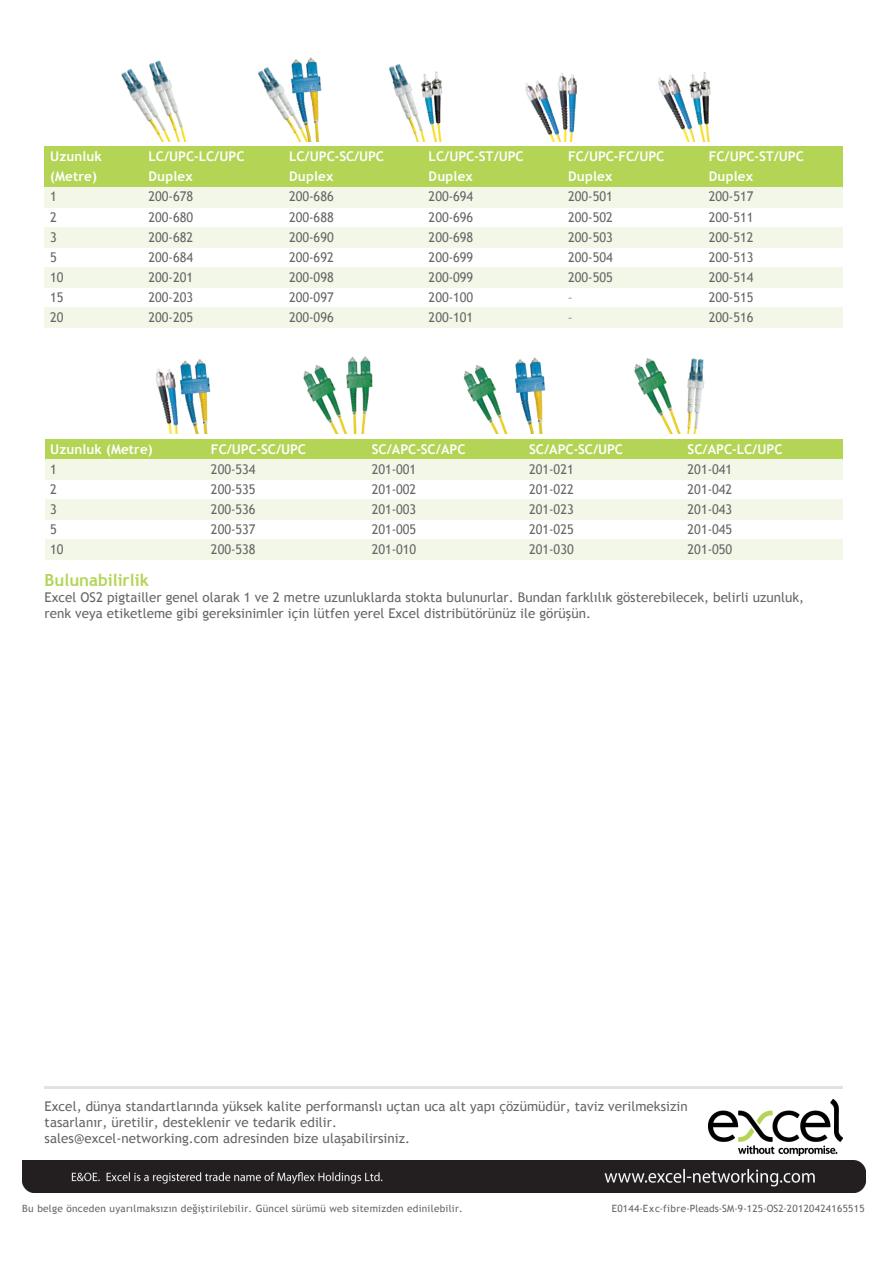
<style>
.page{position:relative;width:893px;height:1263px;background:#fff}
.page>*{position:absolute;margin:0;border:0;box-sizing:border-box;transform-origin:0 0}
.t1{font:700 16.8px "Trebuchet MS";color:#b3d455}
.t2{font:13.35px/16px "Trebuchet MS";color:#666}
.t3{font:13.35px "Trebuchet MS";color:#666;scale:.95 1}
.t4{font:700 13.35px/20.1px "Trebuchet MS";color:#fff}
.t5{font:13.35px "Trebuchet MS";color:#666;scale:.91 1}
.t6{font:10.05px "Trebuchet MS";letter-spacing:.025em;color:#666}
</style>
<div class="page">
<img style="left:121px;top:57px;width:590px;height:84px">
<div style="left:45px;top:147px;width:98px;height:40px;background:#b3d455"></div>
<div style="left:143px;top:147px;width:140px;height:40px;background:#b3d455"></div>
<div style="left:283px;top:147px;width:140px;height:40px;background:#b3d455"></div>
<div style="left:423px;top:147px;width:139px;height:40px;background:#b3d455"></div>
<div style="left:562px;top:147px;width:141px;height:40px;background:#b3d455"></div>
<div style="left:703px;top:147px;width:139px;height:40px;background:#b3d455"></div>
<div style="left:45px;top:187px;width:98px;height:20px;background:#f2f7e8"></div>
<div style="left:143px;top:187px;width:140px;height:20px;background:#f2f7e8"></div>
<div style="left:283px;top:187px;width:140px;height:20px;background:#f2f7e8"></div>
<div style="left:423px;top:187px;width:139px;height:20px;background:#f2f7e8"></div>
<div style="left:562px;top:187px;width:141px;height:20px;background:#f2f7e8"></div>
<div style="left:703px;top:187px;width:139px;height:20px;background:#f2f7e8"></div>
<div style="left:45px;top:227px;width:98px;height:20px;background:#f2f7e8"></div>
<div style="left:143px;top:227px;width:140px;height:20px;background:#f2f7e8"></div>
<div style="left:283px;top:227px;width:140px;height:20px;background:#f2f7e8"></div>
<div style="left:423px;top:227px;width:139px;height:20px;background:#f2f7e8"></div>
<div style="left:562px;top:227px;width:141px;height:20px;background:#f2f7e8"></div>
<div style="left:703px;top:227px;width:139px;height:20px;background:#f2f7e8"></div>
<div style="left:45px;top:267px;width:98px;height:20px;background:#f2f7e8"></div>
<div style="left:143px;top:267px;width:140px;height:20px;background:#f2f7e8"></div>
<div style="left:283px;top:267px;width:140px;height:20px;background:#f2f7e8"></div>
<div style="left:423px;top:267px;width:139px;height:20px;background:#f2f7e8"></div>
<div style="left:562px;top:267px;width:141px;height:20px;background:#f2f7e8"></div>
<div style="left:703px;top:267px;width:139px;height:20px;background:#f2f7e8"></div>
<div style="left:45px;top:307px;width:98px;height:21px;background:#f2f7e8"></div>
<div style="left:143px;top:307px;width:140px;height:21px;background:#f2f7e8"></div>
<div style="left:283px;top:307px;width:140px;height:21px;background:#f2f7e8"></div>
<div style="left:423px;top:307px;width:139px;height:21px;background:#f2f7e8"></div>
<div style="left:562px;top:307px;width:141px;height:21px;background:#f2f7e8"></div>
<div style="left:703px;top:307px;width:139px;height:21px;background:#f2f7e8"></div>
<img style="left:155px;top:356px;width:550px;height:78px">
<div style="left:45px;top:439px;width:160px;height:20px;background:#b3d455"></div>
<div style="left:205px;top:439px;width:161px;height:20px;background:#b3d455"></div>
<div style="left:366px;top:439px;width:157px;height:20px;background:#b3d455"></div>
<div style="left:523px;top:439px;width:159px;height:20px;background:#b3d455"></div>
<div style="left:682px;top:439px;width:160px;height:20px;background:#b3d455"></div>
<div style="left:45px;top:459px;width:160px;height:20px;background:#f2f7e8"></div>
<div style="left:205px;top:459px;width:161px;height:20px;background:#f2f7e8"></div>
<div style="left:366px;top:459px;width:157px;height:20px;background:#f2f7e8"></div>
<div style="left:523px;top:459px;width:159px;height:20px;background:#f2f7e8"></div>
<div style="left:682px;top:459px;width:160px;height:20px;background:#f2f7e8"></div>
<div style="left:45px;top:499px;width:160px;height:20px;background:#f2f7e8"></div>
<div style="left:205px;top:499px;width:161px;height:20px;background:#f2f7e8"></div>
<div style="left:366px;top:499px;width:157px;height:20px;background:#f2f7e8"></div>
<div style="left:523px;top:499px;width:159px;height:20px;background:#f2f7e8"></div>
<div style="left:682px;top:499px;width:160px;height:20px;background:#f2f7e8"></div>
<div style="left:45px;top:540px;width:160px;height:20px;background:#f2f7e8"></div>
<div style="left:205px;top:540px;width:161px;height:20px;background:#f2f7e8"></div>
<div style="left:366px;top:540px;width:157px;height:20px;background:#f2f7e8"></div>
<div style="left:523px;top:540px;width:159px;height:20px;background:#f2f7e8"></div>
<div style="left:682px;top:540px;width:160px;height:20px;background:#f2f7e8"></div>
<div style="left:22px;top:1161px;width:843px;height:37px;background:linear-gradient(to right,#fff,#fff)"></div>
<hr style="left:45px;top:1086px;width:797px;height:2px;background:#e2e2e2">
<img style="left:708px;top:1099px;width:134px;height:56px">
<img style="left:22px;top:1161px;width:843px;height:31px">
<p class="t4" style="left:50px;top:147px;width:53px">Uzunluk (Metre)</p>
<p class="t4" style="left:148px;top:147px;width:98px">LC/UPC-LC/UPC<br>Duplex</p>
<p class="t4" style="left:289px;top:147px;width:96px">LC/UPC-SC/UPC<br>Duplex</p>
<p class="t4" style="left:428px;top:147px;width:96px">LC/UPC-ST/UPC<br>Duplex</p>
<p class="t4" style="left:568px;top:147px;width:98px">FC/UPC-FC/UPC<br>Duplex</p>
<p class="t4" style="left:708px;top:147px;width:96px">FC/UPC-ST/UPC<br>Duplex</p>
<p class="t3" style="left:50px;top:189px;width:9px">1</p>
<p class="t3" style="left:148px;top:189px;width:48px">200-678</p>
<p class="t3" style="left:289px;top:189px;width:48px">200-686</p>
<p class="t3" style="left:428px;top:189px;width:48px">200-694</p>
<p class="t3" style="left:568px;top:189px;width:48px">200-501</p>
<p class="t3" style="left:708px;top:189px;width:48px">200-517</p>
<p class="t3" style="left:50px;top:209px;width:9px">2</p>
<p class="t3" style="left:148px;top:209px;width:48px">200-680</p>
<p class="t3" style="left:289px;top:209px;width:48px">200-688</p>
<p class="t3" style="left:428px;top:209px;width:48px">200-696</p>
<p class="t3" style="left:568px;top:209px;width:48px">200-502</p>
<p class="t3" style="left:708px;top:209px;width:48px">200-511</p>
<p class="t3" style="left:50px;top:229px;width:9px">3</p>
<p class="t3" style="left:148px;top:229px;width:48px">200-682</p>
<p class="t3" style="left:289px;top:229px;width:48px">200-690</p>
<p class="t3" style="left:428px;top:229px;width:48px">200-698</p>
<p class="t3" style="left:568px;top:229px;width:48px">200-503</p>
<p class="t3" style="left:708px;top:229px;width:48px">200-512</p>
<p class="t3" style="left:50px;top:249px;width:9px">5</p>
<p class="t3" style="left:148px;top:249px;width:48px">200-684</p>
<p class="t3" style="left:289px;top:249px;width:48px">200-692</p>
<p class="t3" style="left:428px;top:249px;width:48px">200-699</p>
<p class="t3" style="left:568px;top:249px;width:48px">200-504</p>
<p class="t3" style="left:708px;top:249px;width:48px">200-513</p>
<p class="t3" style="left:50px;top:269px;width:16px">10</p>
<p class="t3" style="left:148px;top:269px;width:48px">200-201</p>
<p class="t3" style="left:289px;top:269px;width:48px">200-098</p>
<p class="t3" style="left:428px;top:269px;width:48px">200-099</p>
<p class="t3" style="left:568px;top:269px;width:48px">200-505</p>
<p class="t3" style="left:708px;top:269px;width:48px">200-514</p>
<p class="t3" style="left:50px;top:289px;width:16px">15</p>
<p class="t3" style="left:148px;top:289px;width:48px">200-203</p>
<p class="t3" style="left:289px;top:289px;width:48px">200-097</p>
<p class="t3" style="left:428px;top:289px;width:48px">200-100</p>
<p class="t5" style="left:568px;top:289px;width:6px">–</p>
<p class="t3" style="left:708px;top:289px;width:48px">200-515</p>
<p class="t3" style="left:50px;top:309px;width:16px">20</p>
<p class="t3" style="left:148px;top:309px;width:48px">200-205</p>
<p class="t3" style="left:289px;top:309px;width:48px">200-096</p>
<p class="t3" style="left:428px;top:309px;width:48px">200-101</p>
<p class="t5" style="left:568px;top:309px;width:6px">–</p>
<p class="t3" style="left:708px;top:309px;width:48px">200-516</p>
<p class="t4" style="left:50px;top:439px;width:104px">Uzunluk (Metre)</p>
<p class="t4" style="left:211px;top:439px;width:96px">FC/UPC-SC/UPC</p>
<p class="t4" style="left:372px;top:439px;width:95px">SC/APC-SC/APC</p>
<p class="t4" style="left:529px;top:439px;width:95px">SC/APC-SC/UPC</p>
<p class="t4" style="left:687px;top:439px;width:96px">SC/APC-LC/UPC</p>
<p class="t3" style="left:50px;top:461px;width:9px">1</p>
<p class="t3" style="left:211px;top:461px;width:48px">200-534</p>
<p class="t3" style="left:372px;top:461px;width:48px">201-001</p>
<p class="t3" style="left:529px;top:461px;width:48px">201-021</p>
<p class="t3" style="left:687px;top:461px;width:48px">201-041</p>
<p class="t3" style="left:50px;top:481px;width:9px">2</p>
<p class="t3" style="left:211px;top:481px;width:48px">200-535</p>
<p class="t3" style="left:372px;top:481px;width:48px">201-002</p>
<p class="t3" style="left:529px;top:481px;width:48px">201-022</p>
<p class="t3" style="left:687px;top:481px;width:48px">201-042</p>
<p class="t3" style="left:50px;top:501px;width:9px">3</p>
<p class="t3" style="left:211px;top:501px;width:48px">200-536</p>
<p class="t3" style="left:372px;top:501px;width:48px">201-003</p>
<p class="t3" style="left:529px;top:501px;width:48px">201-023</p>
<p class="t3" style="left:687px;top:501px;width:48px">201-043</p>
<p class="t3" style="left:50px;top:521px;width:9px">5</p>
<p class="t3" style="left:211px;top:521px;width:48px">200-537</p>
<p class="t3" style="left:372px;top:521px;width:48px">201-005</p>
<p class="t3" style="left:529px;top:521px;width:48px">201-025</p>
<p class="t3" style="left:687px;top:521px;width:48px">201-045</p>
<p class="t3" style="left:50px;top:541px;width:16px">10</p>
<p class="t3" style="left:211px;top:541px;width:48px">200-538</p>
<p class="t3" style="left:372px;top:541px;width:48px">201-010</p>
<p class="t3" style="left:529px;top:541px;width:48px">201-030</p>
<p class="t3" style="left:687px;top:541px;width:48px">201-050</p>
<p class="t2" style="left:45px;top:589px;width:761px">Excel OS2 pigtailler genel olarak 1 ve 2 metre uzunluklarda stokta bulunurlar. Bundan farklılık gösterebilecek, belirli uzunluk, renk veya etiketleme gibi gereksinimler için lütfen yerel Excel distribütörünüz ile görüşün.</p>
<p class="t1" style="left:45px;top:570px;width:106px">Bulunabilirlik</p>
<p class="t2" style="left:45px;top:1098px;width:644px">Excel, dünya standartlarında yüksek kalite performanslı uçtan uca alt yapı çözümüdür, taviz verilmeksizin tasarlanır, üretilir, desteklenir ve tedarik edilir.<br>sales@excel-networking.com adresinden bize ulaşabilirsiniz.</p>
<p class="t6" style="left:22px;top:1203px;width:442px">Bu belge önceden uyarılmaksızın değiştirilebilir. Güncel sürümü web sitemizden edinilebilir.</p>
<p class="t6" style="left:611px;top:1203px;width:254px">E0144-Exc-fibre-Pleads-SM-9-125-OS2-20120424165515</p>
</div>
